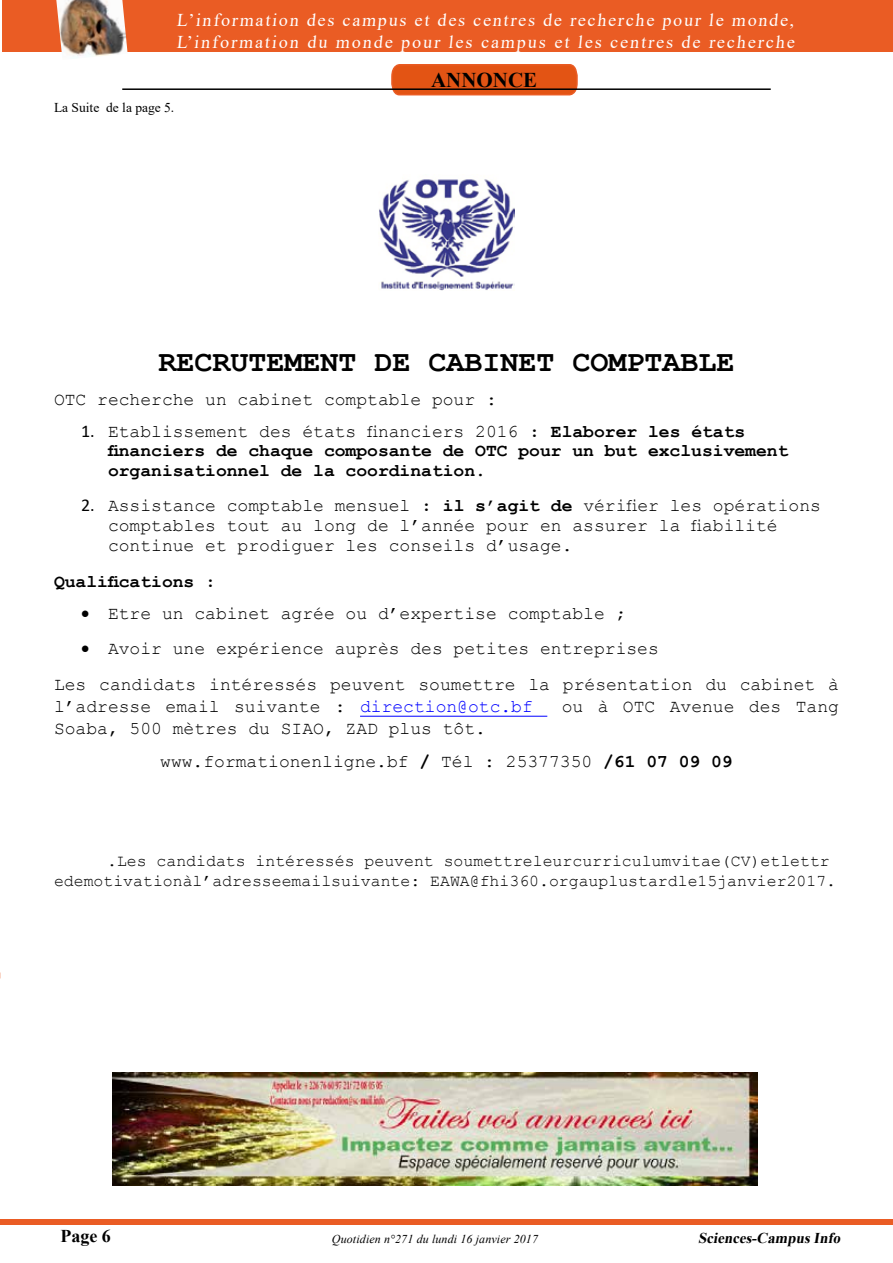
<style>
.page{position:relative;width:893px;height:1263px;background:#fff}
.page>*{position:absolute;margin:0;border:0;box-sizing:border-box;transform-origin:0 0}
.t1{font:700 30px "Courier New";color:#000}
.t2{font:700 21px "Times New Roman";color:#000}
.t3{font:18px/19.8px "Courier New";color:#000}
.t4{font:700 18px/19.8px "Courier New";color:#000}
.t5{font:18px/21.6px "Times New Roman";letter-spacing:.105em;color:#fff}
.t6{font:700 18px "Times New Roman";color:#000}
.t7{font:16.5px/19.8px "Courier New";color:#000}
.t8{font:italic 700 15px "Times New Roman";color:#000}
.t9{font:13.5px "Times New Roman";color:#000}
.t10{font:italic 12px "Times New Roman";letter-spacing:.01em;color:#000}
.s1{font-family:"Calibri";font-weight:400}
.s2{font-weight:400}
.s3{font-family:"Calibri"}
.s4{font-weight:700}
.s5{color:#00f}
</style>
<div class="page">
<div style="left:1px;top:1219px;width:892px;height:6px;background:#ea5c24"></div>
<hr style="left:122px;top:88px;width:649px;height:2px;background:#000">
<div style="left:2px;top:0;width:891px;height:51px;background:#ea5c24"></div>
<img style="left:56px;top:0;width:72px;height:58px">
<hr style="left:360px;top:716px;width:187px;height:1px;background:#00f">
<img style="left:379px;top:179px;width:135px;height:112px">
<svg style="left:390px;top:64px;width:188px;height:32px;background:#da571d"></svg>
<img style="left:113px;top:1073px;width:644px;height:112px">
<p class="t5" style="left:176px;top:9px;width:622px">L’information des campus et des centres de recherche pour le monde,<br>L’information du monde pour les campus et les centres de recherche</p>
<p class="t9" style="left:54px;top:98px;width:122px">La Suite de la page 5.</p>
<p class="t2" style="left:431px;top:65px;width:108px">ANNONCE</p>
<h1 class="t1" style="left:158px;top:343px;width:578px">RECRUTEMENT DE CABINET COMPTABLE</h1>
<p class="t3" style="left:54px;top:389px;width:444px">OTC recherche un cabinet comptable pour :</p>
<p class="t4" style="left:108px;top:420px;width:682px;text-indent:-27px"><span class="s1">1.</span> <span class="s2">Etablissement des états financiers 2016</span> : Elaborer les états financiers de chaque composante de OTC pour un but exclusivement organisationnel de la coordination.</p>
<p class="t3" style="left:108px;top:495px;width:714px;text-indent:-27px"><span class="s3">2.</span> Assistance comptable mensuel <span class="s4">: il s’agit de</span> vérifier les opérations comptables tout au long de l’année pour en assurer la fiabilité continue et prodiguer les conseils d’usage.</p>
<p class="t4" style="left:54px;top:571px;width:163px">Qualifications :</p>
<p class="t3" style="left:81px;top:603px;width:547px">• Etre un cabinet agrée ou d’expertise comptable ;</p>
<p class="t3" style="left:54px;top:629px;width:786px;line-height:36.6px;text-indent:27px">• Avoir une expérience auprès des petites entreprises<br>Les candidats intéressés peuvent soumettre la présentation du cabinet à</p>
<p class="t3" style="left:54px;top:696px;width:480px">l’adresse email suivante : <span class="s5">direction@otc.bf</span></p>
<p class="t3" style="left:562px;top:696px;width:279px">ou à OTC Avenue des Tang</p>
<p class="t3" style="left:160px;top:711px;width:574px;line-height:33.6px;text-indent:-106px">Soaba, 500 mètres du SIAO, ZAD plus tôt. www.formationenligne.bf <span class="s4">/</span> Tél : 25377350 <span class="s4">/61 07 09 09</span></p>
<p class="t7" style="left:54px;top:851px;width:784px;text-indent:53px">.Les candidats intéressés peuvent soumettreleurcurriculumvitae(CV)etlettr edemotivationàlʼadresseemailsuivante: EAWA@fhi360.orgauplustardle15janvier2017.</p>
<p class="t6" style="left:60px;top:1223px;width:52px">Page 6</p>
<p class="t10" style="left:332px;top:1231px;width:208px">Quotidien n°271 du lundi 16 janvier 2017</p>
<p class="t8" style="left:698px;top:1227px;width:147px">Sciences-CampusInfo</p>
</div>
